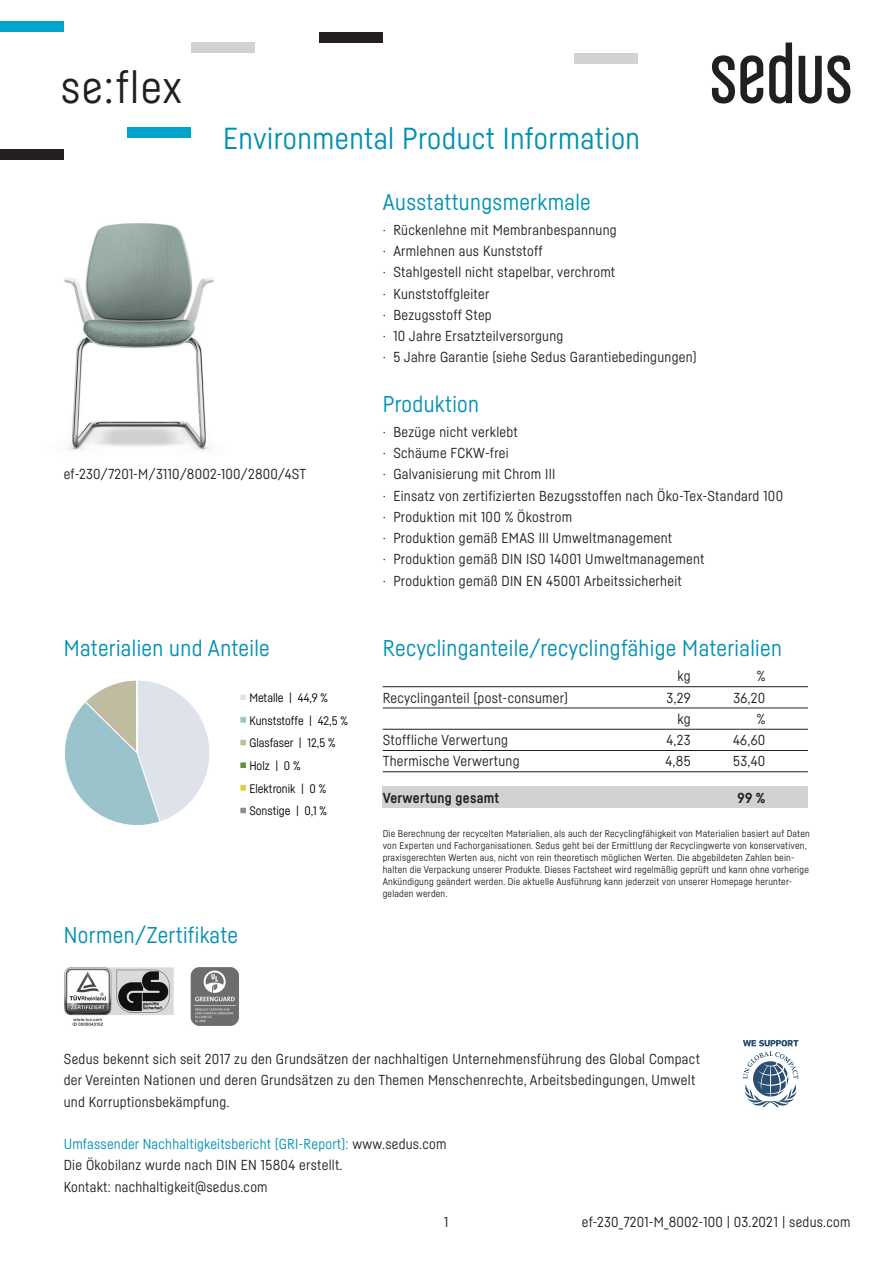
<style>
.page{position:relative;width:893px;height:1263px;background:#fff}
.page>*{position:absolute;margin:0;border:0;box-sizing:border-box;transform-origin:0 0}
.t1{font:45px "Sedus Sans";letter-spacing:.03em;color:#231f20}
.t2{font:30px "Sedus Sans";letter-spacing:.015em;color:#0091b2}
.t3{font:22.5px "Sedus Sans";letter-spacing:.015em;color:#0091b2}
.t4{font:14.25px/21.3px "Sedus Sans";letter-spacing:.02em;color:#231f20}
.t5{font:700 14.25px "Sedus Sans";letter-spacing:.02em;color:#231f20}
.t6{font:12.15px/22.6px "Sedus Sans";color:#000}
.t7{font:9.75px/12px "Sedus Sans";letter-spacing:.02em;color:#231f20}
.s1{color:#0091b2}
</style>
<div class="page">
<div style="left:383px;top:787px;width:425px;height:21px;background:#d1d2d4"></div>
<img style="left:64px;top:223px;width:150px;height:227px">
<svg style="left:712px;top:55px;width:51px;height:49px"></svg>
<svg style="left:769px;top:43px;width:23px;height:61px"></svg>
<svg style="left:799px;top:55px;width:51px;height:49px"></svg>
<img style="left:64px;top:967px;width:175px;height:59px">
<svg style="left:743px;top:1040px;width:55px;height:67px"></svg>
<hr style="left:383px;top:686px;width:425px;height:1px;background:#231f20">
<hr style="left:383px;top:708px;width:425px;height:1px;background:#231f20">
<hr style="left:383px;top:729px;width:425px;height:1px;background:#231f20">
<hr style="left:383px;top:750px;width:425px;height:1px;background:#231f20">
<hr style="left:383px;top:771px;width:425px;height:1px;background:#231f20">
<div style="left:0;top:21px;width:64px;height:11px;background:#00a5cb"></div>
<div style="left:191px;top:43px;width:64px;height:10px;background:#d1d2d4"></div>
<div style="left:574px;top:53px;width:64px;height:11px;background:#d1d2d4"></div>
<div style="left:128px;top:128px;width:63px;height:10px;background:#00a5cb"></div>
<div style="left:0;top:149px;width:64px;height:10px;background:#231f20"></div>
<div style="left:319px;top:32px;width:64px;height:11px;background:#231f20"></div>
<svg style="left:65px;top:680px;width:182px;height:145px"></svg>
<h1 class="t1" style="left:61px;top:59px;width:123px">se:flex</h1>
<h2 class="t2" style="left:223px;top:120px;width:418px">Environmental Product Information</h2>
<h3 class="t3" style="left:383px;top:188px;width:210px">Ausstattungsmerkmale</h3>
<p class="t4" style="left:383px;top:219px;width:316px">· Rückenlehne mit Membranbespannung<br>· Armlehnen aus Kunststoff<br>· Stahlgestell nicht stapelbar, verchromt<br>· Kunststoffgleiter<br>· Bezugsstoff Step<br>· 10 Jahre Ersatzteilversorgung<br>· 5 Jahre Garantie (siehe Sedus Garantiebedingungen)</p>
<h3 class="t3" style="left:383px;top:390px;width:98px">Produktion</h3>
<p class="t4" style="left:64px;top:463px;width:244px">ef-230/7201-M/3110/8002-100/2800/4ST</p>
<h3 class="t3" style="left:64px;top:635px;width:207px">Materialien und Anteile</h3>
<p class="t6" style="left:249px;top:686px;width:100px">Metalle | 44,9 %<br>Kunststoffe | 42,5 %<br>Glasfaser | 12,5 %<br>Holz | 0 %<br>Elektronik | 0 %<br>Sonstige | 0,1 %</p>
<h3 class="t3" style="left:64px;top:922px;width:176px">Normen/Zertifikate</h3>
<p class="t4" style="left:383px;top:421px;width:402px">· Bezüge nicht verklebt<br>· Schäume FCKW-frei<br>· Galvanisierung mit Chrom III<br>· Einsatz von zertifizierten Bezugsstoffen nach Öko-Tex-Standard 100 · Produktion mit 100 % Ökostrom<br>· Produktion gemäß EMAS III Umweltmanagement<br>· Produktion gemäß DIN ISO 14001 Umweltmanagement<br>· Produktion gemäß DIN EN 45001 Arbeitssicherheit</p>
<h3 class="t3" style="left:383px;top:635px;width:401px">Recyclinganteile/recyclingfähige Materialien</h3>
<p class="t4" style="left:678px;top:665px;width:15px">kg</p>
<p class="t4" style="left:757px;top:665px;width:10px">%</p>
<p class="t4" style="left:383px;top:687px;width:187px">Recyclinganteil (post-consumer)</p>
<p class="t4" style="left:666px;top:687px;width:26px">3,29</p>
<p class="t4" style="left:733px;top:687px;width:34px">36,20</p>
<p class="t4" style="left:678px;top:708px;width:15px">kg</p>
<p class="t4" style="left:757px;top:708px;width:10px">%</p>
<p class="t4" style="left:383px;top:729px;width:127px">Stoffliche Verwertung</p>
<p class="t4" style="left:666px;top:729px;width:26px">4,23</p>
<p class="t4" style="left:733px;top:729px;width:34px">46,60</p>
<p class="t4" style="left:383px;top:750px;width:138px">Thermische Verwertung</p>
<p class="t4" style="left:665px;top:750px;width:27px">4,85</p>
<p class="t4" style="left:733px;top:750px;width:34px">53,40</p>
<p class="t5" style="left:383px;top:789px;width:118px">Verwertung gesamt</p>
<p class="t5" style="left:737px;top:789px;width:29px">99 %</p>
<p class="t7" style="left:383px;top:827px;width:429px">Die Berechnung der recycelten Materialien, als auch der Recyclingfähigkeit von Materialien basiert auf Daten von Experten und Fachorganisationen. Sedus geht bei der Ermittlung der Recyclingwerte von konservativen, praxisgerechten Werten aus, nicht von rein theoretisch möglichen Werten. Die abgebildeten Zahlen bein&shy;halten die Verpackung unserer Produkte. Dieses Factsheet wird regelmäßig geprüft und kann ohne vorherige Ankündigung geändert werden. Die aktuelle Ausführung kann jederzeit von unserer Homepage herunter&shy;geladen werden.</p>
<p class="t4" style="left:64px;top:1048px;width:638px">Sedus bekennt sich seit 2017 zu den Grundsätzen der nachhaltigen Unternehmensführung des Global Compact der Vereinten Nationen und deren Grundsätzen zu den Themen Menschenrechte, Arbeitsbedingungen, Umwelt und Korruptionsbekämpfung.</p>
<p class="t4" style="left:64px;top:1133px;width:384px"><span class="s1">Umfassender Nachhaltigkeitsbericht (GRI-Report):</span> www.sedus.com<br>Die Ökobilanz wurde nach DIN EN 15804 erstellt.<br>Kontakt: nachhaltigkeit@sedus.com</p>
<p class="t4" style="left:444px;top:1211px;width:6px">1</p>
<p class="t4" style="left:582px;top:1211px;width:270px">ef-230_7201-M_8002-100 | 03.2021 | sedus.com</p>
</div>
